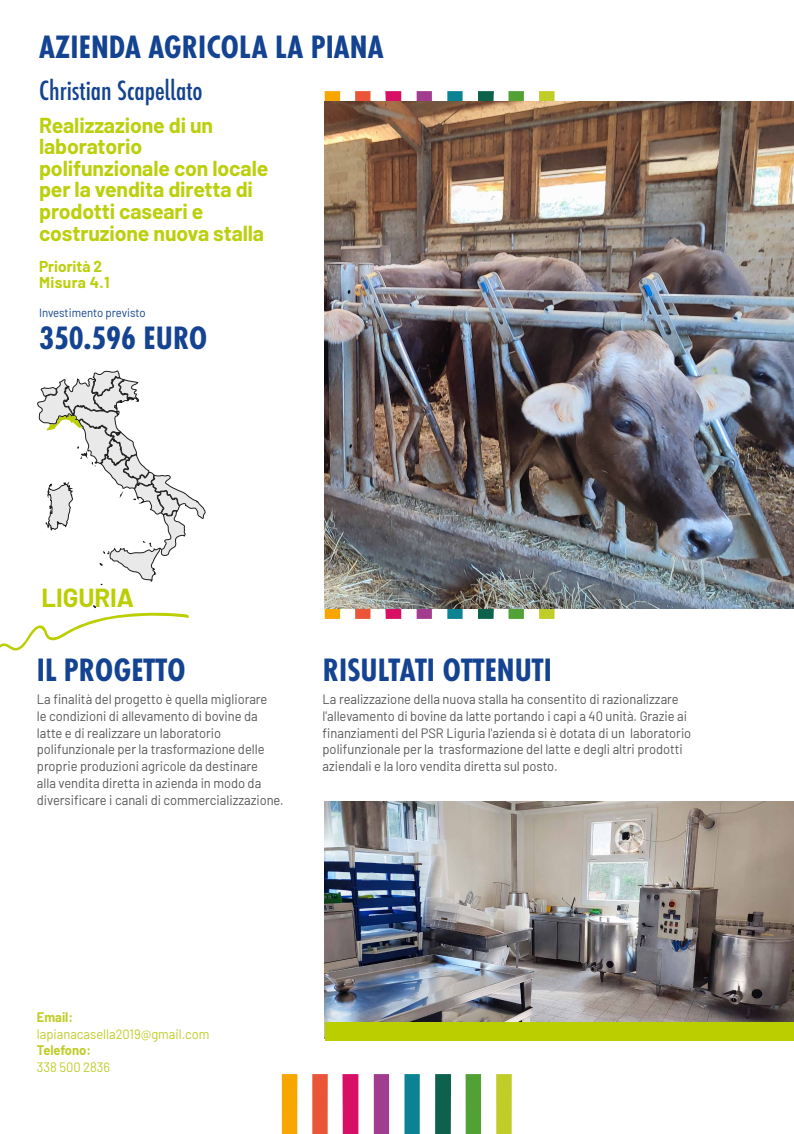
<style>
.page{position:relative;width:794px;height:1134px;background:#fff}
.page>*{position:absolute;margin:0;border:0;box-sizing:border-box;transform-origin:0 0}
.t1{font:700 29.8px "Futura Next Cn";color:#134391}
.t2{font:700 29.76px "Futura Next Cn";color:#134391}
.t3{font:500 25.6px "Futura Next Cn";color:#134391}
.t4{font:700 25.56px "Barlow";color:#bace00}
.t5{font:700 21.2px/21.6px "Barlow";letter-spacing:-.005em;color:#bbcf0a}
.t6{font:700 15.4px/15.6px "Barlow";color:#bbcf0a}
.t7{font:13.6px/16.8px "Barlow";color:#575756;scale:.95 1}
.t8{font:13.6px "Barlow";color:#c0cd28;scale:.95 1}
.t9{font:700 13.6px "Barlow";color:#c0cd28;scale:.95 1}
.t10{font:12px "Barlow";letter-spacing:-.005em;color:#12448e;scale:.95 1}
</style>
<div class="page">
<img style="left:325px;top:802px;width:469px;height:220px">
<svg style="left:282px;top:1074px;width:15px;height:60px"></svg>
<svg style="left:312px;top:1074px;width:16px;height:60px"></svg>
<svg style="left:342px;top:1074px;width:16px;height:60px"></svg>
<div style="left:374px;top:1074px;width:15px;height:60px;background:#a23c8f"></div>
<div style="left:404px;top:1074px;width:16px;height:60px;background:#0c8392"></div>
<svg style="left:435px;top:1074px;width:16px;height:60px"></svg>
<svg style="left:465px;top:1074px;width:16px;height:60px"></svg>
<svg style="left:496px;top:1074px;width:16px;height:60px"></svg>
<svg style="left:325px;top:91px;width:15px;height:11px"></svg>
<svg style="left:355px;top:91px;width:15px;height:11px"></svg>
<svg style="left:385px;top:91px;width:16px;height:11px"></svg>
<div style="left:416px;top:91px;width:16px;height:11px;background:#a23c8f"></div>
<div style="left:447px;top:91px;width:15px;height:11px;background:#0c8392"></div>
<svg style="left:478px;top:91px;width:16px;height:11px"></svg>
<svg style="left:508px;top:91px;width:16px;height:11px"></svg>
<svg style="left:539px;top:91px;width:15px;height:11px"></svg>
<svg style="left:325px;top:608px;width:15px;height:11px"></svg>
<svg style="left:355px;top:608px;width:15px;height:11px"></svg>
<svg style="left:385px;top:608px;width:16px;height:11px"></svg>
<div style="left:416px;top:608px;width:16px;height:11px;background:#a23c8f"></div>
<div style="left:447px;top:608px;width:15px;height:11px;background:#0c8392"></div>
<svg style="left:478px;top:608px;width:16px;height:11px"></svg>
<svg style="left:508px;top:608px;width:16px;height:11px"></svg>
<svg style="left:539px;top:608px;width:15px;height:11px"></svg>
<svg style="left:37px;top:371px;width:168px;height:214px"></svg>
<svg style="left:0;top:606px;width:189px;height:45px"></svg>
<div style="left:325px;top:1022px;width:469px;height:18px;background:#bace00"></div>
<img style="left:325px;top:102px;width:469px;height:506px">
<h2 class="t2" style="left:39px;top:27px;width:346px">AZIENDA AGRICOLA LA PIANA</h2>
<h3 class="t3" style="left:39px;top:75px;width:165px">Christian Scapellato</h3>
<h3 class="t5" style="left:39px;top:113px;width:231px">Realizzazione di un laboratorio polifunzionale con locale per la vendita diretta di prodotti caseari e costruzione nuova stalla</h3>
<p class="t6" style="left:39px;top:257px;width:72px">Priorità 2<br>Misura 4.1</p>
<p class="t10" style="left:39px;top:304px;width:114px">Investimento previsto</p>
<h2 class="t2" style="left:39px;top:318px;width:170px">350.596 EURO</h2>
<h3 class="t4" style="left:41px;top:579px;width:94px">LIGURIA</h3>
<h1 class="t1" style="left:37px;top:651px;width:150px">IL PROGETTO</h1>
<h1 class="t1" style="left:323px;top:651px;width:230px">RISULTATI OTTENUTI</h1>
<p class="t7" style="left:37px;top:689px;width:261px">La finalità del progetto è quella migliorare<br>le condizioni di allevamento di bovine da latte e di realizzare un laboratorio polifunzionale per la trasformazione delle proprie produzioni agricole da destinare<br>alla vendita diretta in azienda in modo da diversificare i canali di commercializzazione.</p>
<p class="t7" style="left:323px;top:689px;width:389px">La realizzazione della nuova stalla ha consentito di razionalizzare l'allevamento di bovine da latte portando i capi a 40 unità. Grazie ai finanziamenti del PSR Liguria l'azienda si è dotata di un laboratorio polifunzionale per la trasformazione del latte e degli altri prodotti aziendali e la loro vendita diretta sul posto.</p>
<p class="t9" style="left:37px;top:1007px;width:40px">Email:</p>
<p class="t8" style="left:37px;top:1024px;width:183px">lapianacasella2019@gmail.com</p>
<p class="t9" style="left:37px;top:1040px;width:58px">Telefono:</p>
<p class="t8" style="left:37px;top:1057px;width:78px">338 500 2836</p>
</div>
